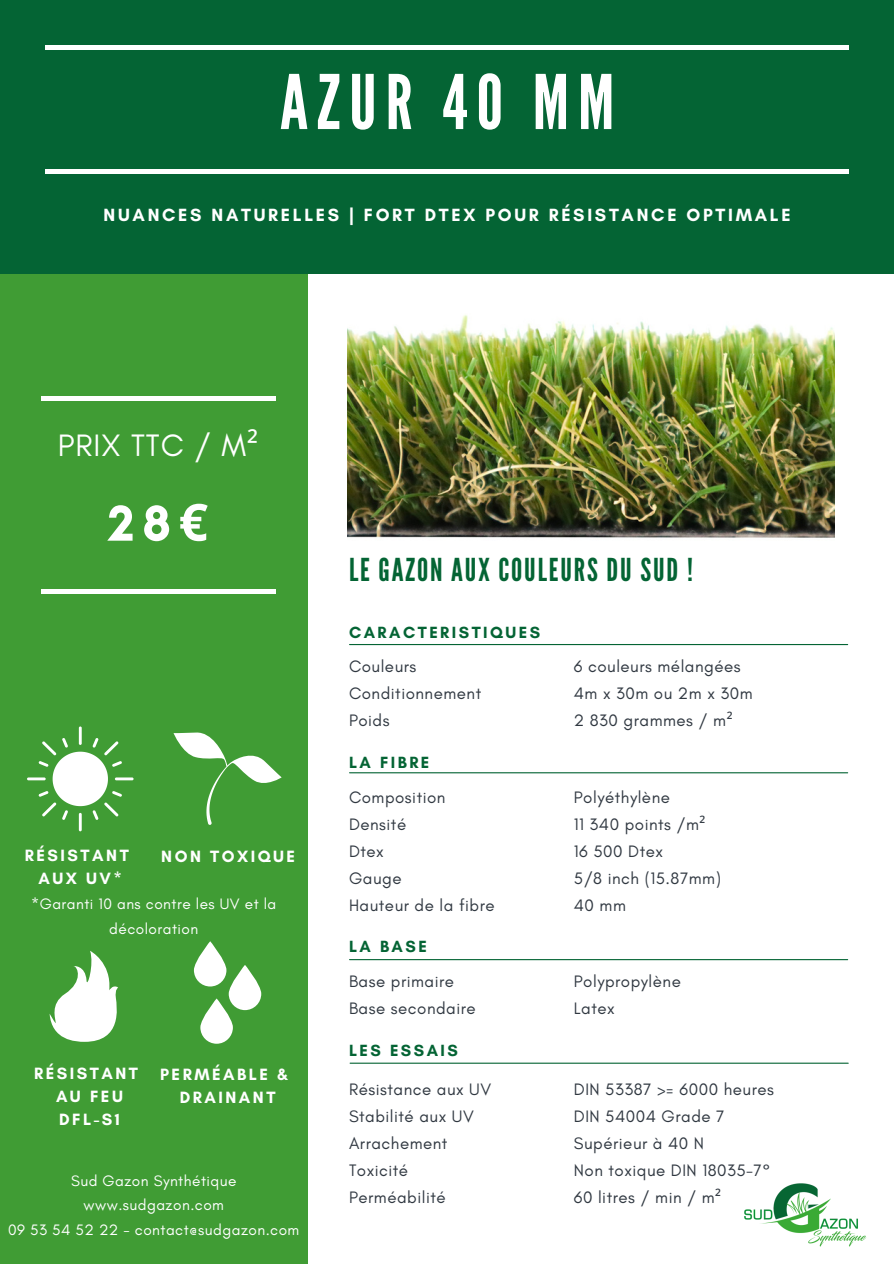
<style>
.page{position:relative;width:894px;height:1264px;background:#fff}
.page>*{position:absolute;margin:0;border:0;box-sizing:border-box;transform-origin:0 0}
.t1{font:75px "League Gothic";letter-spacing:.12em;color:#fff}
.t2{font:700 51.45px "Glacial Indifference";color:#fff}
.t3{font:31.5px "League Gothic";letter-spacing:.06em;color:#046434}
.t4{font:31.5px "Glacial Indifference";letter-spacing:.03em;color:#fff}
.t5{font:700 18px "Glacial Indifference";letter-spacing:.15em;color:#fff}
.t6{font:16.95px/27px "Glacial Indifference";letter-spacing:.03em;color:#303841}
.t7{font:700 16.65px/23px "Glacial Indifference";letter-spacing:.15em;color:#fff;text-align:center}
.t8{font:700 16.5px "Glacial Indifference";letter-spacing:.15em;color:#046434}
.t9{font:15.45px/24.8px "Glacial Indifference";letter-spacing:.03em;color:#fff;text-align:center}
.s1{font-family:"Noto Sans"}
</style>
<div class="page">
<div style="left:0;top:274px;width:308px;height:989px;background:#409c34"></div>
<div style="left:0;top:0;width:893px;height:274px;background:#046434"></div>
<hr style="left:45px;top:45px;width:803px;height:4px;background:#fff">
<div style="left:45px;top:169px;width:803px;height:5px;background:#fff"></div>
<div style="left:41px;top:396px;width:234px;height:5px;background:#fff"></div>
<hr style="left:41px;top:589px;width:234px;height:4px;background:#fff">
<svg style="left:229px;top:964px;width:32px;height:46px"></svg>
<svg style="left:200px;top:998px;width:33px;height:45px"></svg>
<svg style="left:194px;top:941px;width:32px;height:45px"></svg>
<img style="left:744px;top:1183px;width:123px;height:64px">
<hr style="left:349px;top:644px;width:498px;height:1px;background:#046434">
<hr style="left:349px;top:772px;width:498px;height:1px;background:#046434">
<hr style="left:349px;top:959px;width:498px;height:1px;background:#046434">
<hr style="left:350px;top:1062px;width:498px;height:1px;background:#046434">
<svg style="left:27px;top:726px;width:106px;height:105px"></svg>
<svg style="left:173px;top:732px;width:108px;height:93px"></svg>
<svg style="left:50px;top:951px;width:68px;height:91px"></svg>
<img style="left:347px;top:315px;width:487px;height:223px">
<h1 class="t1" style="left:280px;top:59px;width:336px">AZUR 40 MM</h1>
<p class="t5" style="left:104px;top:203px;width:688px">NUANCES NATURELLES | FORT DTEX POUR RÉSISTANCE OPTIMALE</p>
<h3 class="t4" style="left:58px;top:425px;width:202px">PRIX TTC / M<span class="s1">²</span></h3>
<h2 class="t2" style="left:108px;top:492px;width:101px">28<span class="s1">€</span></h2>
<p class="t7" style="left:25px;top:843px;width:105px">RÉSISTANT<br>AUX UV*</p>
<p class="t9" style="left:31px;top:891px;width:247px">*Garanti 10 ans contre les UV et la décoloration</p>
<p class="t7" style="left:161px;top:845px;width:135px">NON TOXIQUE</p>
<p class="t7" style="left:34px;top:1061px;width:105px">RÉSISTANT<br>AU FEU<br>DFL-S1</p>
<p class="t7" style="left:160px;top:1062px;width:130px">PERMÉABLE &amp;<br>DRAINANT</p>
<p class="t9" style="left:8px;top:1167px;width:292px">Sud Gazon Synthétique www.sudgazon.com<br>09 53 54 52 22 - contact@sudgazon.com</p>
<h3 class="t3" style="left:349px;top:551px;width:345px">LE GAZON AUX COULEURS DU SUD !</h3>
<p class="t8" style="left:349px;top:622px;width:192px">CARACTERISTIQUES</p>
<p class="t6" style="left:349px;top:652px;width:134px">Couleurs<br>Conditionnement<br>Poids</p>
<p class="t8" style="left:349px;top:752px;width:82px">LA FIBRE</p>
<p class="t6" style="left:573px;top:652px;width:180px">6 couleurs mélangées<br>4m x 30m ou 2m x 30m<br>2 830 grammes / m<span class="s1">²</span></p>
<p class="t6" style="left:349px;top:784px;width:147px">Composition<br>Densité<br>Dtex<br>Gauge<br>Hauteur de la fibre</p>
<p class="t6" style="left:573px;top:784px;width:148px">Polyéthylène<br>11 340 points /m<span class="s1">²<br></span>16 500 Dtex<br>5/8 inch (15.87mm)<br>40 mm</p>
<p class="t8" style="left:349px;top:936px;width:79px">LA BASE</p>
<p class="t6" style="left:349px;top:967px;width:128px">Base primaire<br>Base secondaire</p>
<p class="t6" style="left:573px;top:967px;width:108px">Polypropylène<br>Latex</p>
<p class="t8" style="left:349px;top:1039px;width:110px">LES ESSAIS</p>
<p class="t6" style="left:349px;top:1075px;width:144px">Résistance aux UV<br>Stabilité aux UV<br>Arrachement<br>Toxicité<br>Perméabilité</p>
<p class="t6" style="left:573px;top:1075px;width:201px">DIN 53387 &gt;= 6000 heures<br>DIN 54004 Grade 7<br>Supérieur à 40 N<br>Non toxique DIN 18035-7°<br>60 litres / min / m<span class="s1">²</span></p>
</div>
